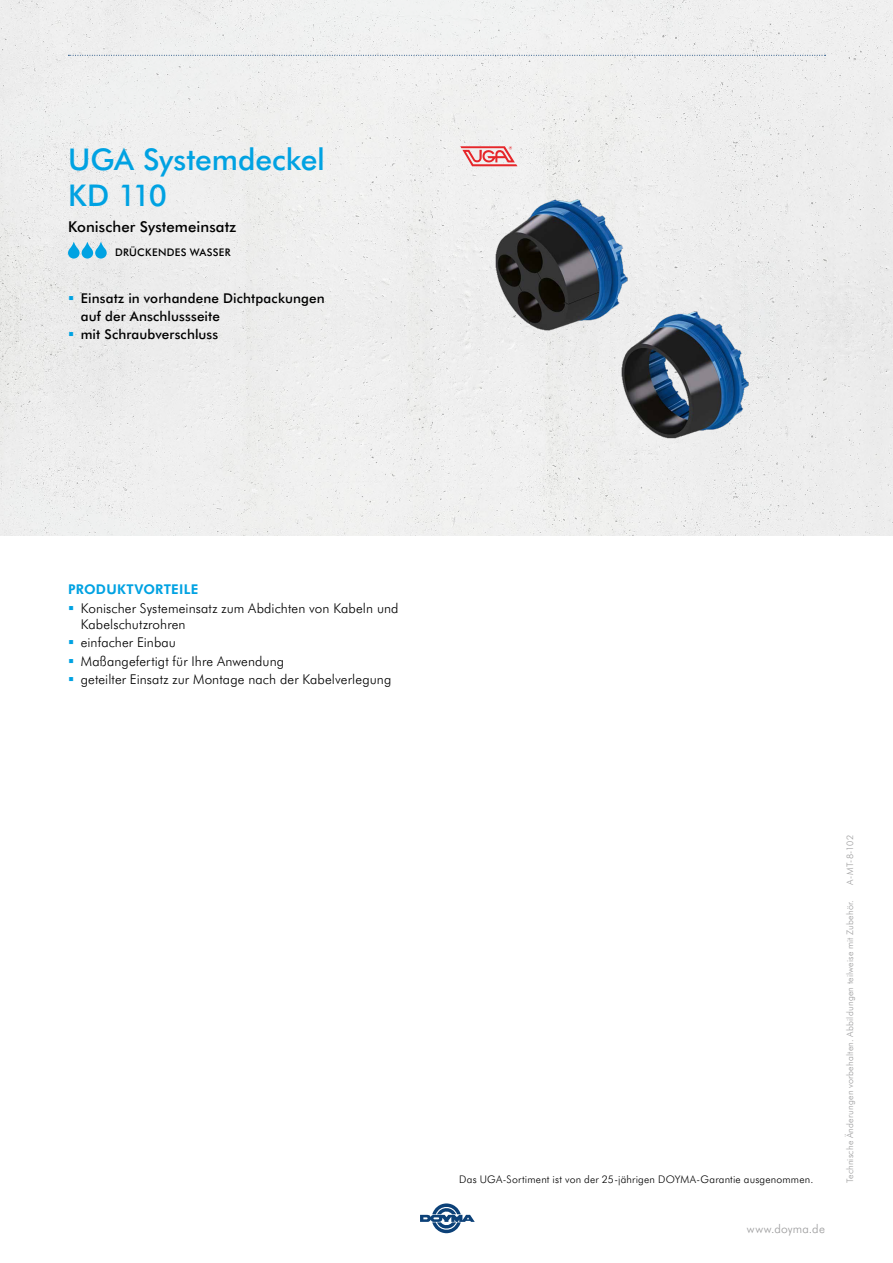
<style>
.page{position:relative;width:893px;height:1263px;background:#fff}
.page>*{position:absolute;margin:0;border:0;box-sizing:border-box;transform-origin:0 0}
.t1{font:500 30px/36px "Futura BT";color:#00a2e2}
.t2{font:500 15px "Futura BT";letter-spacing:.005em;color:#000}
.t3{font:300 13.5px/18.3px "Futura BT";letter-spacing:.005em;color:#000}
.t4{font:500 13.5px/18px "Futura BT";letter-spacing:.01em;color:#000}
.t5{font:700 13.5px "Futura BT";letter-spacing:.02em;color:#00a2e2}
.t6{font:300 12px "Futura BT";letter-spacing:.015em;color:#9c9c9d}
.t7{font:300 10.5px "Futura BT";letter-spacing:.02em;color:#000}
.t8{font:500 10.5px "Futura BT";letter-spacing:.03em;color:#000}
.t9{font:300 9px "Futura BT";letter-spacing:.02em;color:#9c9c9d}
</style>
<div class="page">
<div style="left:0;top:0;width:893px;height:535px;background:#eee"></div>
<svg style="left:420px;top:1203px;width:55px;height:30px"></svg>
<svg style="left:68px;top:55px;width:758px;height:1px"></svg>
<svg style="left:68px;top:242px;width:39px;height:17px"></svg>
<svg style="left:459px;top:146px;width:60px;height:20px"></svg>
<img style="left:455px;top:189px;width:210px;height:158px">
<img style="left:578px;top:300px;width:210px;height:158px">
<svg style="left:69px;top:296px;width:4px;height:4px"></svg>
<svg style="left:69px;top:332px;width:4px;height:4px"></svg>
<h1 class="t1" style="left:68px;top:139px;width:259px">UGA Systemdeckel<br>KD 110</h1>
<p class="t2" style="left:68px;top:216px;width:170px">Konischer Systemeinsatz</p>
<p class="t8" style="left:115px;top:245px;width:117px">DRÜCKENDES WASSER</p>
<p class="t4" style="left:81px;top:289px;width:246px">Einsatz in vorhandene Dichtpackungen auf der Anschlussseite<br>mit Schraubverschluss</p>
<p class="t5" style="left:68px;top:580px;width:132px">PRODUKTVORTEILE</p>
<p class="t3" style="left:81px;top:599px;width:319px;line-height:16.2px">Konischer Systemeinsatz zum Abdichten von Kabeln und<br>Kabelschutzrohren</p>
<p class="t3" style="left:81px;top:633px;width:312px">einfacher Einbau<br>Maßangefertigt für Ihre Anwendung<br>geteilter Einsatz zur Montage nach der Kabelverlegung</p>
<p class="t7" style="left:459px;top:1172px;width:356px">Das UGA-Sortiment ist von der 25-jährigen DOYMA-Garantie ausgenommen.</p>
<p class="t6" style="left:747px;top:1221px;width:79px">www.doyma.de</p>
<p class="t9" style="left:844px;top:884px;width:51px;rotate:-90deg">A-MT-8-102</p>
<p class="t9" style="left:844px;top:1183px;width:285px;rotate:-90deg">Technische Änderungen vorbehalten. Abbildungen teilweise mit Zubehör.</p>
</div>
